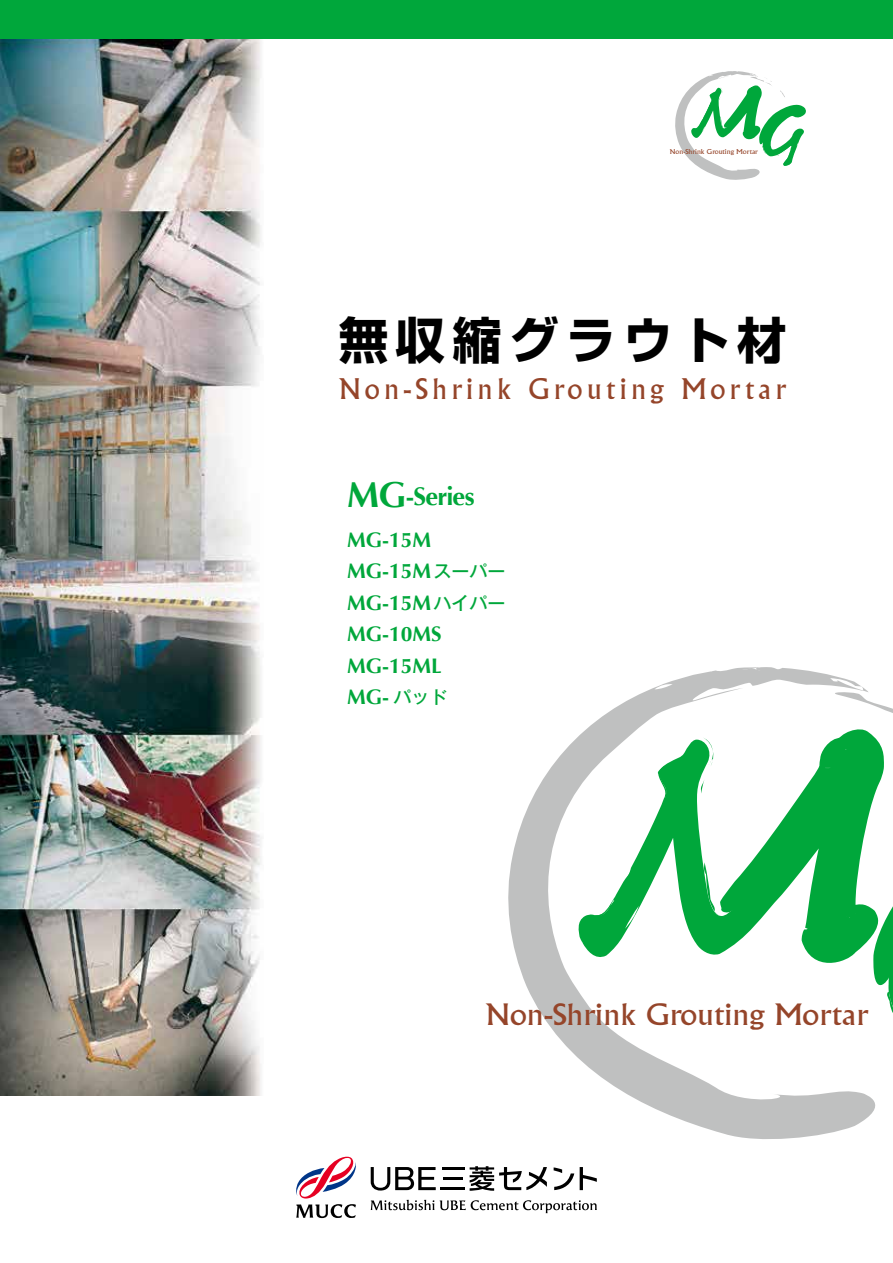
<style>
.page{position:relative;width:893px;height:1263px;background:#fff}
.page>*{position:absolute;margin:0;border:0;box-sizing:border-box;transform-origin:0 0}
.t1{font:700 49.5px "Shin Go Pr 5";letter-spacing:.15em;color:#000}
.t2{font:28.8px "Albertus";color:#95452a;scale:1.08 1}
.t3{font:27.75px "Albertus";letter-spacing:.15em;color:#95452a}
.t4{font:700 25.5px "Optima";letter-spacing:-.035em;color:#00a73b}
.t5{font:700 21px/31.5px "Optima";color:#00a73b}
.t6{font:6.6px "Albertus";color:#95452a;scale:1.08 1}
.s1{font-size:36px}
.s2{font-family:"Gothic MB101 Pr 5";font-weight:500;font-size:18px}
</style>
<div class="page">
<svg style="left:675px;top:71px;width:131px;height:109px"></svg>
<img style="left:0;top:38px;width:264px;height:1058px">
<svg style="left:508px;top:667px;width:385px;height:472px"></svg>
<svg style="left:736px;top:668px;width:20px;height:2px"></svg>
<svg style="left:576px;top:725px;width:309px;height:249px"></svg>
<svg style="left:594px;top:900px;width:19px;height:18px"></svg>
<svg style="left:872px;top:811px;width:21px;height:268px"></svg>
<div style="left:0;top:0;width:893px;height:38px;background:#00a73b"></div>
<svg style="left:296px;top:1204px;width:60px;height:14px"></svg>
<svg style="left:296px;top:1157px;width:60px;height:41px"></svg>
<svg style="left:371px;top:1200px;width:63px;height:10px"></svg>
<svg style="left:440px;top:1200px;width:157px;height:13px"></svg>
<hr style="left:441px;top:1187px;width:24px;height:3px;background:#000">
<hr style="left:443px;top:1177px;width:20px;height:3px;background:#000">
<hr style="left:442px;top:1167px;width:22px;height:3px;background:#000">
<svg style="left:554px;top:1167px;width:20px;height:23px"></svg>
<svg style="left:580px;top:1167px;width:17px;height:23px"></svg>
<svg style="left:470px;top:1166px;width:77px;height:25px"></svg>
<svg style="left:371px;top:1167px;width:65px;height:23px"></svg>
<p class="t6" style="left:670px;top:147px;width:83px">Non-Shrink Grouting Mortar</p>
<h1 class="t1" style="left:339px;top:301px;width:449px">無収縮グラウト材</h1>
<h3 class="t3" style="left:339px;top:373px;width:449px">Non-Shrink Grouting Mortar</h3>
<p class="t4" style="left:347px;top:481px;width:129px"><span class="s1">MG</span>-Series</p>
<p class="t5" style="left:347px;top:524px;width:160px">MG-15M<br>MG-15M<span class="s2">スーパー<br></span>MG-15M<span class="s2">ハイパー<br></span>MG-10MS<br>MG-15ML<br>MG- <span class="s2">パッド</span></p>
<h2 class="t2" style="left:486px;top:998px;width:356px">Non-Shrink Grouting Mortar</h2>
</div>
